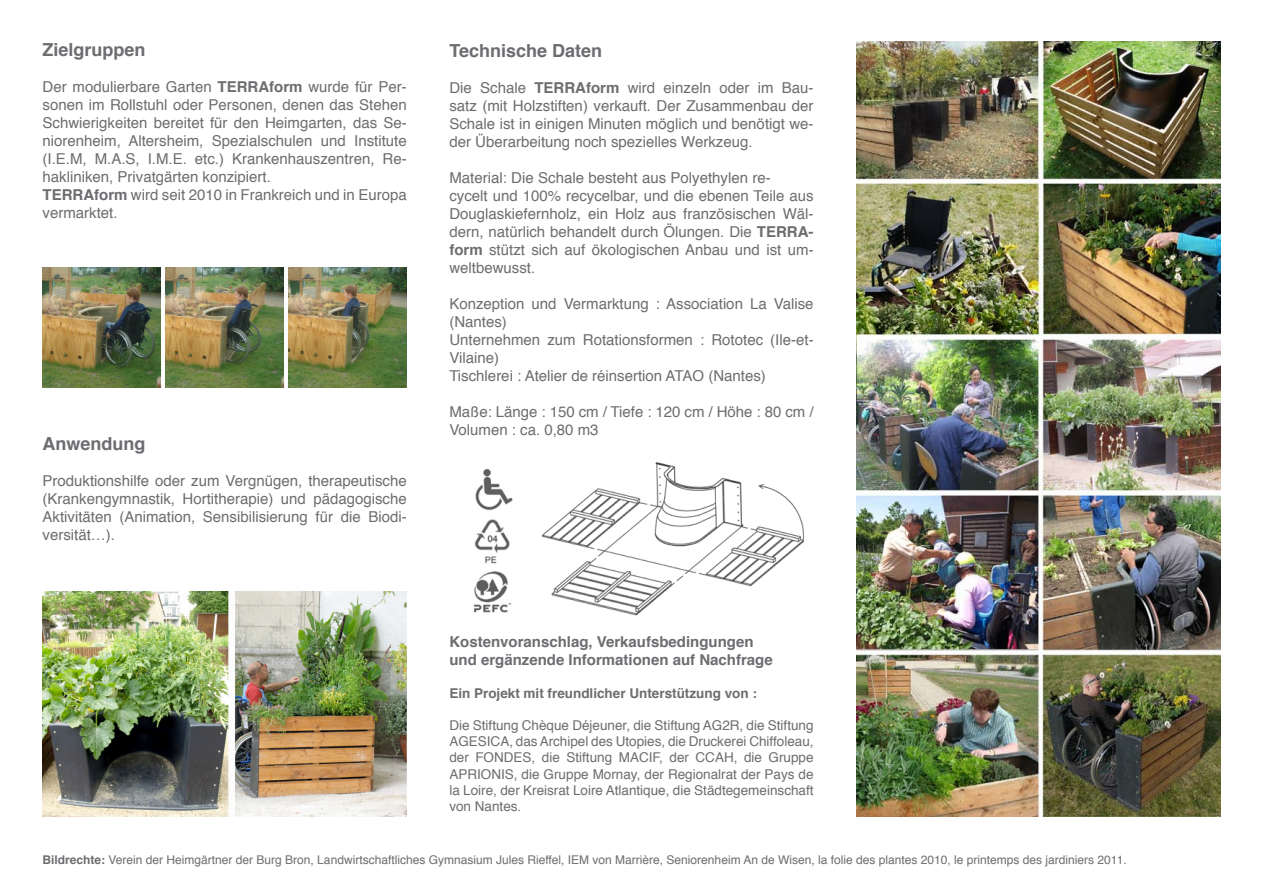
<style>
.page{position:relative;width:1263px;height:893px;background:#fff}
.page>*{position:absolute;margin:0;border:0;box-sizing:border-box;transform-origin:0 0}
.t1{font:700 18px "Helvetica";color:#6c6d70}
.t2{font:15px/18px "Helvetica";color:#6c6d70}
.t3{font:700 15px "Helvetica";color:#6c6d70}
.t4{font:13.5px/16.2px "Helvetica";color:#6c6d70;text-align:justify}
.t5{font:700 13.5px "Helvetica";color:#6c6d70}
.t6{font:12px "Helvetica";color:#6c6d70}
.s1{font-weight:700}
</style>
<div class="page">
<img style="left:43px;top:268px;width:364px;height:119px">
<img style="left:43px;top:591px;width:364px;height:226px">
<img style="left:856px;top:42px;width:364px;height:774px">
<img style="left:473px;top:469px;width:40px;height:144px">
<img style="left:542px;top:462px;width:262px;height:154px">
<p class="t1" style="left:43px;top:36px;width:105px">Zielgruppen</p>
<p class="t2" style="left:43px;top:79px;width:366px;text-align:justify">Der modulierbare Garten <span class="s1">TERRAform</span> wurde für Per&shy;sonen im Rollstuhl oder Personen, denen das Stehen Schwierigkeiten bereitet für den Heimgarten, das Se&shy;niorenheim, Altersheim, Spezialschulen und Institute (I.E.M, M.A.S, I.M.E. etc.) Krankenhauszentren, Re&shy;hakliniken, Privatgärten konzipiert.</p>
<p class="t2" style="left:43px;top:187px;width:366px"><span class="s1">TERRAform</span> wird seit 2010 in Frankreich und in Europa vermarktet.</p>
<p class="t1" style="left:43px;top:429px;width:104px">Anwendung</p>
<p class="t2" style="left:43px;top:472px;width:366px;text-align:justify">Produktionshilfe oder zum Vergnügen, therapeutische (Krankengymnastik, Hortitherapie) und pädagogische Aktivitäten (Animation, Sensibilisierung für die Biodi&shy;versität…).</p>
<p class="t1" style="left:449px;top:36px;width:154px">Technische Daten</p>
<p class="t2" style="left:449px;top:79px;width:366px;text-align:justify">Die Schale <span class="s1">TERRAform</span> wird einzeln oder im Bau&shy;satz (mit Holzstiften) verkauft. Der Zusammenbau der Schale ist in einigen Minuten möglich und benötigt we&shy;der Überarbeitung noch spezielles Werkzeug.</p>
<p class="t2" style="left:449px;top:169px;width:366px">Material: Die Schale besteht aus Polyethylen re-<br>cycelt und 100% recycelbar, und die ebenen Teile aus Douglaskiefernholz, ein Holz aus französischen Wäl&shy;dern, natürlich behandelt durch Ölungen. Die <span class="s1">TERRA&shy;form</span> stützt sich auf ökologischen Anbau und ist um&shy;weltbewusst.</p>
<p class="t2" style="left:449px;top:295px;width:366px">Konzeption und Vermarktung : Association La Valise (Nantes)</p>
<p class="t2" style="left:449px;top:331px;width:366px">Unternehmen zum Rotationsformen : Rototec (Ile-et-<br>Vilaine)</p>
<p class="t2" style="left:449px;top:367px;width:318px">Tischlerei : Atelier de réinsertion ATAO (Nantes)</p>
<p class="t2" style="left:449px;top:403px;width:366px">Maße: Länge : 150 cm / Tiefe : 120 cm / Höhe : 80 cm /<br>Volumen : ca. 0,80 m3</p>
<p class="t3" style="left:449px;top:629px;width:306px">Kostenvoranschlag, Verkaufsbedingungen</p>
<p class="t3" style="left:449px;top:647px;width:325px">und ergänzende Informationen auf Nachfrage</p>
<p class="t5" style="left:449px;top:682px;width:309px">Ein Projekt mit freundlicher Unterstützung von :</p>
<p class="t4" style="left:449px;top:718px;width:366px">Die Stiftung Chèque Déjeuner, die Stiftung AG2R, die Stiftung AGESICA, das Archipel des Utopies, die Druckerei Chiffoleau, der FONDES, die Stiftung MACIF, der CCAH, die Gruppe APRIONIS, die Gruppe Mornay, der Regionalrat der Pays de la Loire, der Kreisrat Loire Atlantique, die Städtegemeinschaft von Nantes.</p>
<p class="t6" style="left:43px;top:851px;width:1086px"><span class="s1">Bildrechte:</span> Verein der Heimgärtner der Burg Bron, Landwirtschaftliches Gymnasium Jules Rieffel, IEM von Marrière, Seniorenheim An de Wisen, la folie des plantes 2010, le printemps des jardiniers 2011.</p>
</div>
